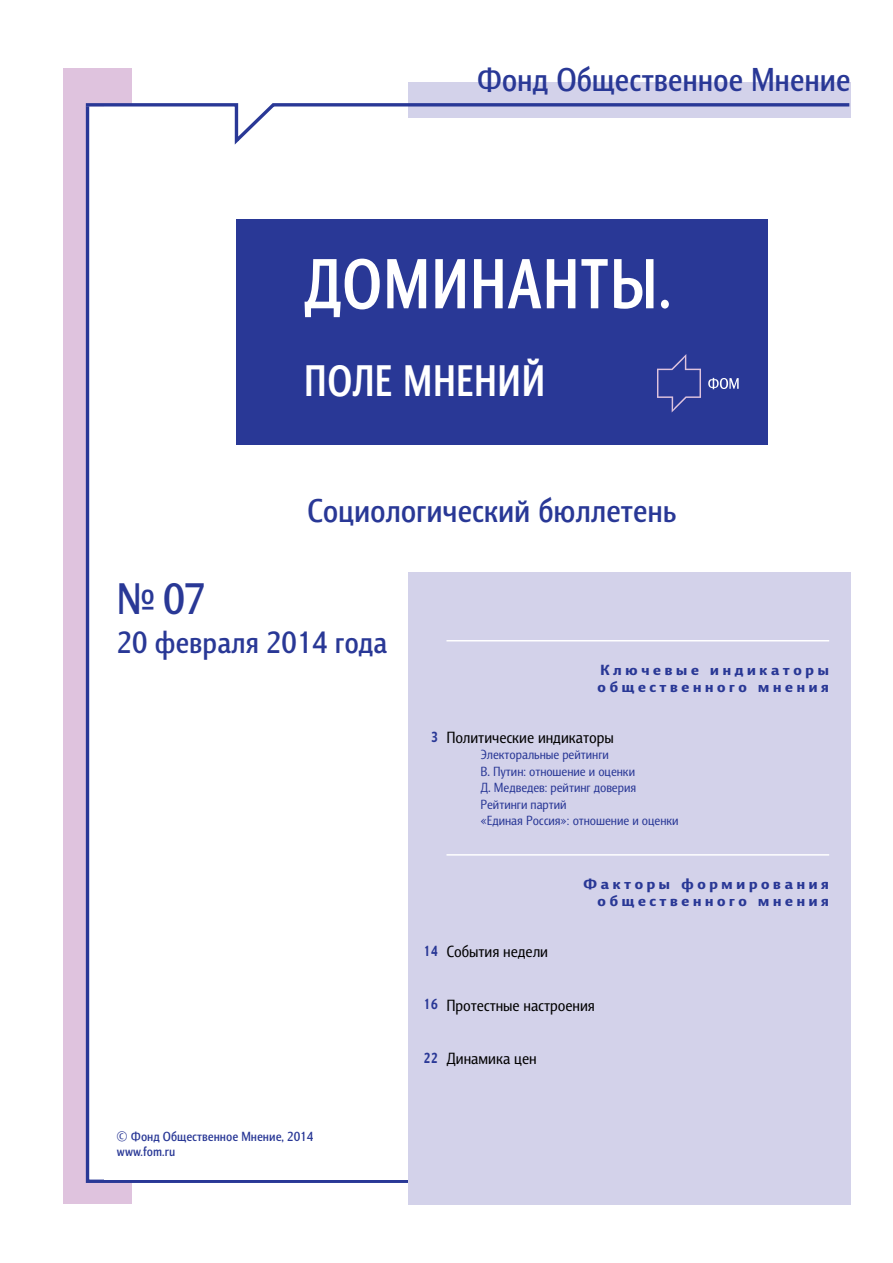
<style>
.page{position:relative;width:893px;height:1263px;background:#fff}
.page>*{position:absolute;margin:0;border:0;box-sizing:border-box;transform-origin:0 0}
.t1{font:700 72px "Barnaul Grotesk";letter-spacing:.025em;color:#fff;scale:.89 1}
.t2{font:700 45px "Barnaul Grotesk";letter-spacing:.025em;color:#fff;scale:.89 1}
.t3{font:500 45px "Barnaul Grotesk";color:#293896}
.t4{font:500 33.75px "Barnaul Grotesk";letter-spacing:-.005em;color:#293896}
.t5{font:500 31.5px "Barnaul Grotesk";color:#293896}
.t6{font:16.5px "Barnaul Grotesk";color:#000}
.t7{font:800 15px/16.5px "Barnaul Grotesk";letter-spacing:.17em;color:#293896;scale:1.25 1}
.t8{font:13.5px/16.5px "Barnaul Grotesk";color:#293896}
.t9{font:500 13.5px/15px "Barnaul Grotesk";color:#293896}
.s1{font-weight:800;font-size:15px;color:#293896}
</style>
<div class="page">
<div style="left:64px;top:68px;width:68px;height:1135px;background:#dfc3de"></div>
<svg style="left:85px;top:149px;width:323px;height:1034px;background:#d0d2e7"></svg>
<div style="left:104px;top:106px;width:719px;height:1073px;background:#fff"></div>
<div style="left:408px;top:82px;width:442px;height:36px;background:#d3d2ea"></div>
<svg style="left:85px;top:101px;width:766px;height:48px"></svg>
<div style="left:237px;top:219px;width:531px;height:225px;background:#293896"></div>
<div style="left:408px;top:573px;width:442px;height:632px;background:#d3d2ea"></div>
<svg style="left:657px;top:354px;width:44px;height:58px"></svg>
<svg style="left:708px;top:378px;width:31px;height:11px"></svg>
<hr style="left:446px;top:640px;width:383px;height:1px;background:#fff">
<hr style="left:446px;top:854px;width:383px;height:2px;background:#fff">
<h3 class="t4" style="left:477px;top:60px;width:375px">Фонд Общественное Мнение</h3>
<h1 class="t1" style="left:304px;top:241px;width:414px">ДОМИНАНТЫ.</h1>
<h2 class="t2" style="left:304px;top:355px;width:272px">ПОЛЕ МНЕНИЙ</h2>
<h3 class="t4" style="left:307px;top:490px;width:371px">Социологический бюллетень</h3>
<h2 class="t3" style="left:117px;top:572px;width:90px">№07</h2>
<h3 class="t5" style="left:117px;top:624px;width:272px">20 февраля 2014 года</h3>
<p class="t9" style="left:117px;top:1128px;width:198px">© Фонд Общественное Мнение, 2014 www.fom.ru</p>
<p class="t7" style="left:597px;top:662px;width:187px">Ключевые индикаторы общественного мнения</p>
<p class="t6" style="left:431px;top:727px;width:184px"><span class="s1">3</span> Политические индикаторы</p>
<p class="t8" style="left:480px;top:746px;width:200px">Электоральные рейтинги<br>В. Путин: отношение и оценки<br>Д. Медведев: рейтинг доверия<br>Рейтинги партий<br>«Единая Россия»: отношение и оценки</p>
<p class="t6" style="left:424px;top:941px;width:126px"><span class="s1">14</span> События недели</p>
<p class="t7" style="left:583px;top:876px;width:198px;text-align:right">Факторы формирования общественного мнения</p>
<p class="t6" style="left:424px;top:995px;width:172px"><span class="s1">16</span> Протестные настроения</p>
<p class="t6" style="left:424px;top:1049px;width:114px"><span class="s1">22</span> Динамика цен</p>
</div>
